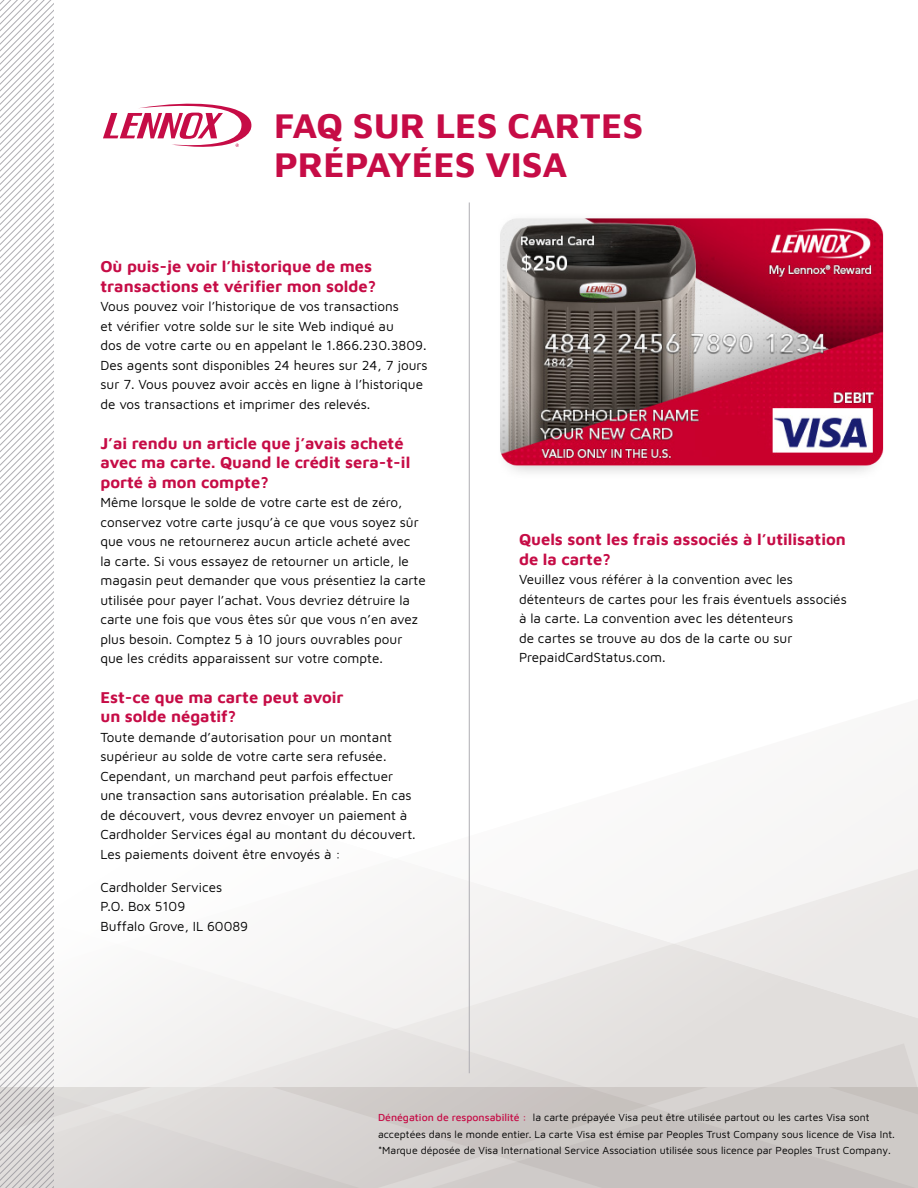
<style>
.page{position:relative;width:918px;height:1188px;background:#fff}
.page>*{position:absolute;margin:0;border:0;box-sizing:border-box;transform-origin:0 0}
.t1{font:700 36px/39px "Maven Pro";color:#c60c46}
.t2{font:700 16.5px/19.5px "Maven Pro";color:#c60c46}
.t3{font:13.5px/19.5px "Maven Pro";color:#000}
.t4{font:10.5px/16.5px "Maven Pro";color:#000}
.s1{font-weight:500;color:#c60c46}
</style>
<div class="page">
<svg style="left:93px;top:803px;width:825px;height:240px;fill:#f6f5f5"></svg>
<svg style="left:54px;top:1043px;width:864px;height:45px;fill:#e3e1df"></svg>
<svg style="left:103px;top:103px;width:149px;height:44px"></svg>
<svg style="left:0;top:0;width:54px;height:1088px"></svg>
<hr style="left:469px;top:202px;width:1px;height:871px;background:#aeadb2">
<svg style="left:0;top:1088px;width:918px;height:100px;background:#d1cdcb"></svg>
<img style="left:500px;top:218px;width:384px;height:255px">
<h1 class="t1" style="left:274px;top:104px;width:371px">FAQ SUR LES CARTES<br>PRÉPAYÉES VISA</h1>
<p class="t2" style="left:100px;top:256px;width:277px">Où puis-je voir l’historique de mes transactions et vérifier mon solde?</p>
<p class="t3" style="left:100px;top:296px;width:329px">Vous pouvez voir l’historique de vos transactions<br>et vérifier votre solde sur le site Web indiqué au<br>dos de votre carte ou en appelant le 1.866.230.3809.<br>Des agents sont disponibles 24 heures sur 24, 7 jours sur 7. Vous pouvez avoir accès en ligne à l’historique de vos transactions et imprimer des relevés.</p>
<p class="t2" style="left:100px;top:432px;width:311px">J’ai rendu un article que j’avais acheté avec ma carte. Quand le crédit sera-t-il porté à mon compte?</p>
<p class="t3" style="left:100px;top:492px;width:327px">Même lorsque le solde de votre carte est de zéro, conservez votre carte jusqu’à ce que vous soyez sûr que vous ne retournerez aucun article acheté avec<br>la carte. Si vous essayez de retourner un article, le magasin peut demander que vous présentiez la carte utilisée pour payer l’achat. Vous devriez détruire la carte une fois que vous êtes sûr que vous n’en avez plus besoin. Comptez 5 à 10 jours ouvrables pour que les crédits apparaissent sur votre compte.</p>
<p class="t2" style="left:100px;top:686px;width:245px">Est-ce que ma carte peut avoir un solde négatif?</p>
<p class="t3" style="left:100px;top:727px;width:317px">Toute demande d’autorisation pour un montant supérieur au solde de votre carte sera refusée.<br>Cependant, un marchand peut parfois effectuer une transaction sans autorisation préalable. En cas de découvert, vous devrez envoyer un paiement à Cardholder Services égal au montant du découvert.<br>Les paiements doivent être envoyés à :</p>
<p class="t3" style="left:100px;top:877px;width:149px">Cardholder Services<br>P.O. Box 5109<br>Buffalo Grove, IL 60089</p>
<p class="t2" style="left:519px;top:529px;width:328px">Quels sont les frais associés à l’utilisation de la carte?</p>
<p class="t3" style="left:519px;top:569px;width:329px">Veuillez vous référer à la convention avec les détenteurs de cartes pour les frais éventuels associés à la carte. La convention avec les détenteurs<br>de cartes se trouve au dos de la carte ou sur PrepaidCardStatus.com.</p>
<p class="t4" style="left:378px;top:1109px;width:518px"><span class="s1">Dénégation de responsabilité :</span> la carte prépayée Visa peut être utilisée partout ou les cartes Visa sont acceptées dans le monde entier. La carte Visa est émise par Peoples Trust Company sous licence de Visa Int. *Marque déposée de Visa International Service Association utilisée sous licence par Peoples Trust Company.</p>
</div>
